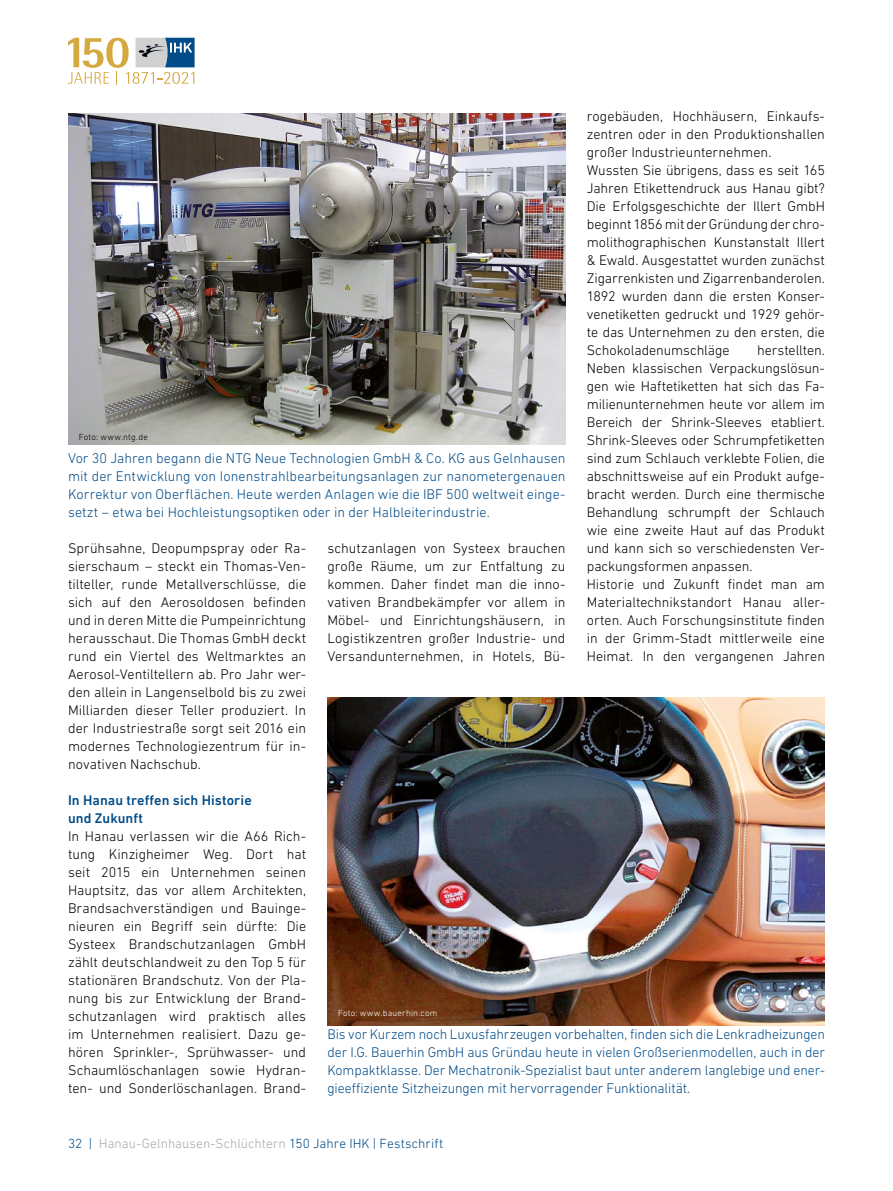
<style>
.page{position:relative;width:893px;height:1191px;background:#fff}
.page>*{position:absolute;margin:0;border:0;box-sizing:border-box;transform-origin:0 0}
.t1{font:300 14.25px/18px "DIN Next LT Pro";letter-spacing:-.005em;color:#000;text-align:justify}
.t2{font:300 14.25px/18px "DIN Next LT Pro";letter-spacing:-.005em;color:#004b88;text-align:justify}
.t3{font:500 14.25px/18px "DIN Next LT Pro";letter-spacing:.005em;color:#004b88}
.t4{font:300 13.5px "DIN Next LT Pro";letter-spacing:.005em;color:#a8a8a7}
.t5{font:300 9px "DIN Next LT Pro";letter-spacing:.02em;color:#fff}
.t6{font:300 9px "DIN Next LT Pro";letter-spacing:.02em;color:#000}
.s1{color:#004b88}
</style>
<div class="page">
<svg style="left:68px;top:38px;width:127px;height:47px"></svg>
<img style="left:68px;top:114px;width:498px;height:331px">
<img style="left:327px;top:697px;width:498px;height:328px">
<p class="t1" style="left:587px;top:107px;width:240px;text-align:left">rogebäuden, Hochhäusern, Einkaufs&shy;zentren oder in den Produktionshallen großer Industrieunternehmen.<br>Wussten Sie übrigens, dass es seit 165<br>Jahren Etikettendruck aus Hanau gibt?<br>Die Erfolgsgeschichte der Illert GmbH beginnt 1856 mit der Gründung der chro&shy;molithographischen Kunstanstalt Illert &amp; Ewald. Ausgestattet wurden zunächst Zigarrenkisten und Zigarrenbanderolen.<br>1892 wurden dann die ersten Konser&shy;venetiketten gedruckt und 1929 gehör&shy;te das Unternehmen zu den ersten, die Schokoladenumschläge</p>
<p class="t1" style="left:587px;top:341px;width:240px;text-align:left;text-indent:170px">herstellten.<br>Neben klassischen Verpackungslösun&shy;gen wie Haftetiketten hat sich das Fa&shy;milienunternehmen heute vor allem im Bereich der Shrink-Sleeves etabliert.<br>Shrink-Sleeves oder Schrumpfetiketten sind zum Schlauch verklebte Folien, die abschnittsweise auf ein Produkt aufge&shy;bracht werden. Durch eine thermische Behandlung schrumpft der Schlauch wie eine zweite Haut auf das Produkt und kann sich so verschiedensten Ver&shy;packungsformen anpassen.<br>Historie und Zukunft findet man am Materialtechnikstandort Hanau aller&shy;orten. Auch Forschungsinstitute finden in der Grimm-Stadt mittlerweile eine Heimat. In den vergangenen Jahren</p>
<p class="t6" style="left:79px;top:431px;width:71px">Foto: www.ntg.de</p>
<p class="t2" style="left:68px;top:449px;width:499px">Vor 30 Jahren begann die NTG Neue Technologien GmbH &amp; Co. KG aus Gelnhausen mit der Entwicklung von Ionenstrahlbearbeitungsanlagen zur nanometergenauen Korrektur von Oberflächen. Heute werden Anlagen wie die IBF 500 weltweit einge&shy;setzt – etwa bei Hochleistungsoptiken oder in der Halbleiterindustrie.</p>
<p class="t1" style="left:327px;top:539px;width:240px">schutzanlagen von Systeex brauchen große Räume, um zur Entfaltung zu kommen. Daher findet man die inno&shy;vativen Brandbekämpfer vor allem in Möbel- und Einrichtungshäusern, in Logistikzentren großer Industrie- und Versandunternehmen, in Hotels, Bü-</p>
<p class="t1" style="left:68px;top:539px;width:240px">Sprühsahne, Deopumpspray oder Ra&shy;sierschaum – steckt ein Thomas-Ven&shy;tilteller, runde Metallverschlüsse, die sich auf den Aerosoldosen befinden und in deren Mitte die Pumpeinrichtung herausschaut. Die Thomas GmbH deckt rund ein Viertel des Weltmarktes an Aerosol-Ventiltellern ab. Pro Jahr wer&shy;den allein in Langenselbold bis zu zwei Milliarden dieser Teller produziert. In der Industriestraße sorgt seit 2016 ein modernes Technologiezentrum für in&shy;novativen Nachschub.</p>
<p class="t3" style="left:68px;top:791px;width:185px">In Hanau treffen sich Historie und Zukunft</p>
<p class="t1" style="left:68px;top:827px;width:240px">In Hanau verlassen wir die A66 Rich&shy;tung Kinzigheimer Weg. Dort hat seit 2015 ein Unternehmen seinen Hauptsitz, das vor allem Architekten, Brandsachverständigen und Bauinge&shy;nieuren ein Begriff sein dürfte: Die Systeex Brandschutzanlagen GmbH zählt deutschlandweit zu den Top 5 für stationären Brandschutz. Von der Pla&shy;nung bis zur Entwicklung der Brand&shy;schutzanlagen wird praktisch alles im Unternehmen realisiert. Dazu ge&shy;hören Sprinkler-, Sprühwasser- und Schaumlöschanlagen sowie Hydran&shy;ten- und Sonderlöschanlagen. Brand-</p>
<p class="t5" style="left:338px;top:1007px;width:101px">Foto: www.bauerhin.com</p>
<p class="t2" style="left:327px;top:1025px;width:499px">Bis vor Kurzem noch Luxusfahrzeugen vorbehalten, finden sich die Lenkradheizungen der I.G. Bauerhin GmbH aus Gründau heute in vielen Großserienmodellen, auch in der Kompaktklasse. Der Mechatronik-Spezialist baut unter anderem langlebige und ener&shy;gieeffiziente Sitzheizungen mit hervorragender Funktionalität.</p>
<p class="t4" style="left:68px;top:1135px;width:377px"><span class="s1">32 |</span> Hanau-Gelnhausen-Schlüchtern <span class="s1">150 Jahre IHK | Festschrift</span></p>
</div>
